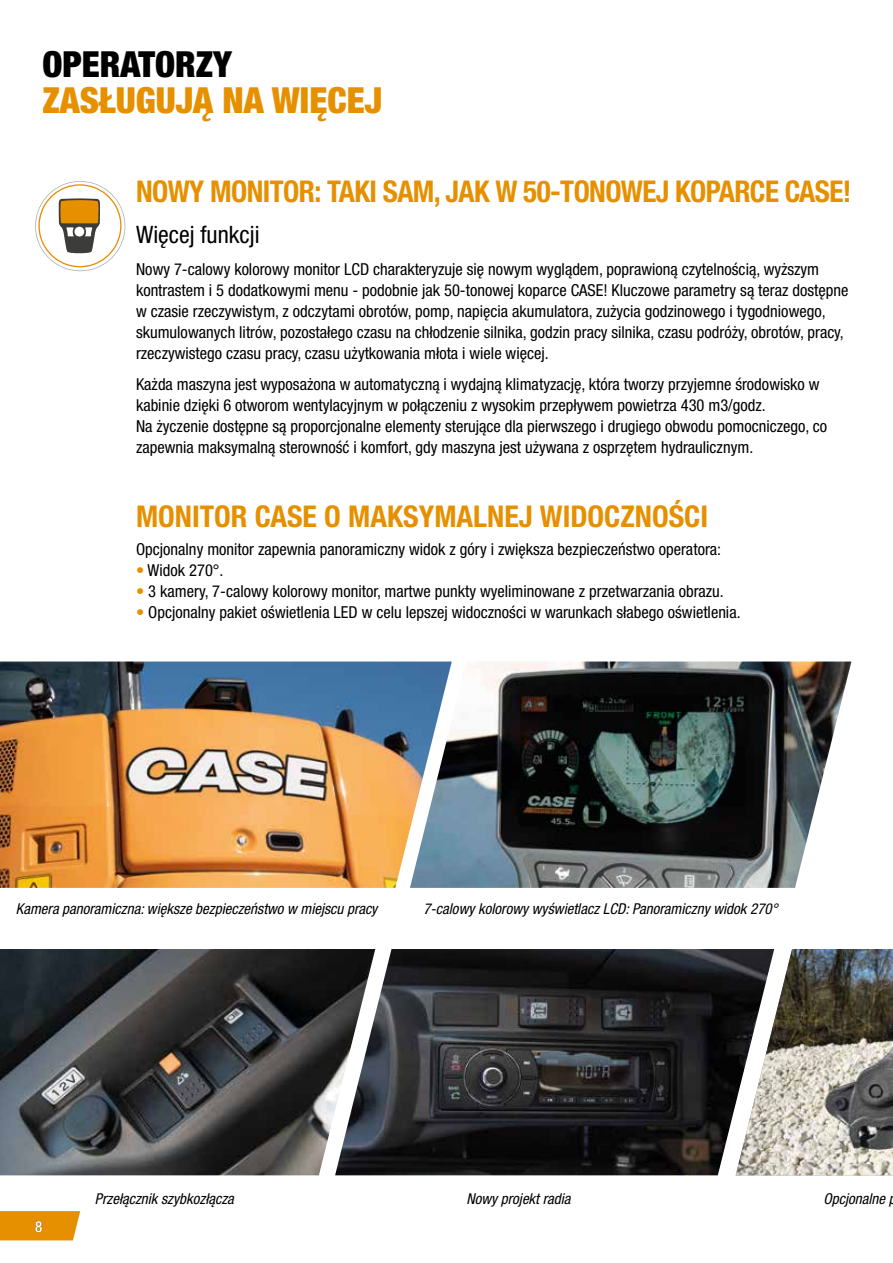
<style>
.page{position:relative;width:893px;height:1263px;background:#fff}
.page>*{position:absolute;margin:0;border:0;box-sizing:border-box;transform-origin:0 0}
.t1{font:900 condensed 36px "Helvetica Neue LT Pro";color:#e69000}
.t2{font:900 condensed 36px "Helvetica Neue LT Pro";color:#000}
.t3{font:700 condensed 30px "Helvetica Neue LT Pro";letter-spacing:-.02em;color:#e69000}
.t4{font:700 condensed 30px "Helvetica Neue LT Pro";color:#e69000}
.t5{font:condensed 24px "Helvetica Neue LT Pro";color:#000}
.t6{font:condensed 16.5px/21px "Helvetica Neue LT Pro";color:#000}
.t7{font:italic condensed 15px "Helvetica Neue LT Pro";color:#000}
.t8{font:condensed 15px "Helvetica Neue LT Pro";color:#fff}
.s1{color:#e69000}
</style>
<div class="page">
<svg style="left:0;top:1211px;width:80px;height:29px;background:#e7950b"></svg>
<img style="left:0;top:661px;width:410px;height:227px">
<img style="left:0;top:949px;width:335px;height:226px">
<img style="left:774px;top:949px;width:119px;height:226px">
<img style="left:335px;top:949px;width:439px;height:226px">
<img style="left:410px;top:661px;width:441px;height:227px">
<svg style="left:35px;top:181px;width:90px;height:90px"></svg>
<h1 class="t2" style="left:43px;top:42px;width:191px">OPERATORZY</h1>
<h1 class="t1" style="left:43px;top:78px;width:341px">ZASŁUGUJĄ NA WIĘCEJ</h1>
<h2 class="t3" style="left:136px;top:174px;width:717px">NOWY MONITOR: TAKI SAM, JAK W 50-TONOWEJ KOPARCE CASE!</h2>
<h3 class="t5" style="left:136px;top:221px;width:125px">Więcej funkcji</h3>
<p class="t6" style="left:136px;top:258px;width:714px">Nowy 7-calowy kolorowy monitor LCD charakteryzuje się nowym wyglądem, poprawioną czytelnością, wyższym kontrastem i 5 dodatkowymi menu - podobnie jak 50-tonowej koparce CASE! Kluczowe parametry są teraz dostępne w czasie rzeczywistym, z odczytami obrotów, pomp, napięcia akumulatora, zużycia godzinowego i tygodniowego, skumulowanych litrów, pozostałego czasu na chłodzenie silnika, godzin pracy silnika, czasu podróży, obrotów, pracy, rzeczywistego czasu pracy, czasu użytkowania młota i wiele więcej.</p>
<p class="t6" style="left:136px;top:374px;width:693px">Każda maszyna jest wyposażona w automatyczną i wydajną klimatyzację, która tworzy przyjemne środowisko w kabinie dzięki 6 otworom wentylacyjnym w połączeniu z wysokim przepływem powietrza 430 m3/godz.<br>Na życzenie dostępne są proporcjonalne elementy sterujące dla pierwszego i drugiego obwodu pomocniczego, co zapewnia maksymalną sterowność i komfort, gdy maszyna jest używana z osprzętem hydraulicznym.</p>
<h2 class="t4" style="left:136px;top:499px;width:574px">MONITOR CASE O MAKSYMALNEJ WIDOCZNOŚCI</h2>
<p class="t6" style="left:136px;top:538px;width:587px">Opcjonalny monitor zapewnia panoramiczny widok z góry i zwiększa bezpieczeństwo operatora:</p>
<p class="t6" style="left:136px;top:559px;width:89px"><span class="s1">•</span> Widok 270°.</p>
<p class="t6" style="left:136px;top:580px;width:589px"><span class="s1">•</span> 3 kamery, 7-calowy kolorowy monitor, martwe punkty wyeliminowane z przetwarzania obrazu.</p>
<p class="t6" style="left:136px;top:601px;width:606px"><span class="s1">•</span> Opcjonalny pakiet oświetlenia LED w celu lepszej widoczności w warunkach słabego oświetlenia.</p>
<p class="t7" style="left:16px;top:900px;width:363px">Kamera panoramiczna: większe bezpieczeństwo w miejscu pracy</p>
<p class="t7" style="left:423px;top:900px;width:356px">7-calowy kolorowy wyświetlacz LCD: Panoramiczny widok 270°</p>
<p class="t8" style="left:35px;top:1218px;width:9px">8</p>
<p class="t7" style="left:95px;top:1190px;width:141px">Przełącznik szybkozłącza</p>
<p class="t7" style="left:466px;top:1190px;width:106px">Nowy projekt radia</p>
<p class="t7" style="left:823px;top:1190px;width:74px">Opcjonalne p</p>
</div>
